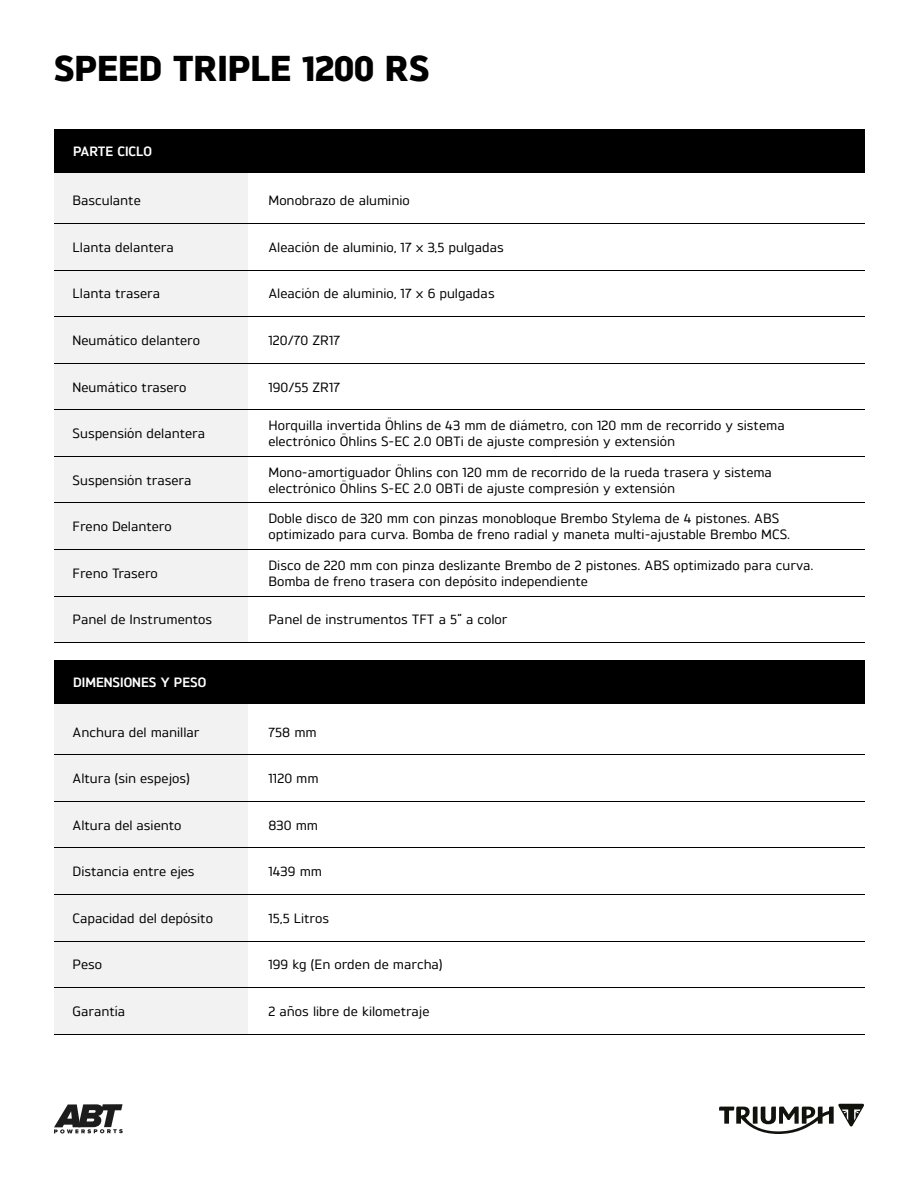
<style>
.page{position:relative;width:918px;height:1188px;background:#fff}
.page>*{position:absolute;margin:0;border:0;box-sizing:border-box;transform-origin:0 0}
.t1{font:800 36px "Triumph Brokman";letter-spacing:.01em;color:#000}
.t2{font:500 13.5px/16.2px "Triumph Brokman";color:#000}
.t3{font:700 13.5px "Triumph Brokman";color:#fff}
</style>
<div class="page">
<svg style="left:54px;top:1104px;width:69px;height:30px"></svg>
<svg style="left:719px;top:1104px;width:145px;height:30px"></svg>
<div style="left:54px;top:129px;width:810px;height:44px;background:#000"></div>
<div style="left:54px;top:660px;width:810px;height:44px;background:#000"></div>
<div style="left:54px;top:173px;width:194px;height:469px;background:#f2f2f2"></div>
<div style="left:54px;top:704px;width:194px;height:330px;background:#f2f2f2"></div>
<hr style="left:54px;top:223px;width:810px;height:1px;background:#000">
<hr style="left:54px;top:755px;width:810px;height:1px;background:#000">
<hr style="left:54px;top:270px;width:810px;height:1px;background:#000">
<hr style="left:54px;top:801px;width:810px;height:1px;background:#000">
<hr style="left:54px;top:316px;width:810px;height:1px;background:#000">
<hr style="left:54px;top:848px;width:810px;height:1px;background:#000">
<hr style="left:54px;top:363px;width:810px;height:1px;background:#000">
<hr style="left:54px;top:894px;width:810px;height:1px;background:#000">
<hr style="left:54px;top:410px;width:810px;height:1px;background:#000">
<hr style="left:54px;top:941px;width:810px;height:1px;background:#000">
<hr style="left:54px;top:456px;width:810px;height:1px;background:#000">
<hr style="left:54px;top:988px;width:810px;height:1px;background:#000">
<hr style="left:54px;top:503px;width:810px;height:1px;background:#000">
<hr style="left:54px;top:1034px;width:810px;height:1px;background:#000">
<hr style="left:54px;top:549px;width:810px;height:1px;background:#000">
<hr style="left:54px;top:596px;width:810px;height:1px;background:#000">
<hr style="left:54px;top:642px;width:810px;height:1px;background:#000">
<h1 class="t1" style="left:54px;top:48px;width:377px">SPEED TRIPLE 1200 RS</h1>
<p class="t3" style="left:73px;top:143px;width:80px">PARTE CICLO</p>
<p class="t2" style="left:73px;top:192px;width:70px">Basculante</p>
<p class="t2" style="left:269px;top:192px;width:143px">Monobrazo de aluminio</p>
<p class="t2" style="left:73px;top:239px;width:103px">Llanta delantera</p>
<p class="t2" style="left:269px;top:239px;width:237px">Aleación de aluminio, 17 x 3,5 pulgadas</p>
<p class="t2" style="left:73px;top:285px;width:89px">Llanta trasera</p>
<p class="t2" style="left:269px;top:285px;width:228px">Aleación de aluminio, 17 x 6 pulgadas</p>
<p class="t2" style="left:73px;top:332px;width:129px">Neumático delantero</p>
<p class="t2" style="left:269px;top:332px;width:73px">120/70 ZR17</p>
<p class="t2" style="left:73px;top:379px;width:115px">Neumático trasero</p>
<p class="t2" style="left:269px;top:379px;width:73px">190/55 ZR17</p>
<p class="t2" style="left:73px;top:425px;width:134px">Suspensión delantera</p>
<p class="t2" style="left:269px;top:417px;width:518px">Horquilla invertida Öhlins de 43 mm de diámetro, con 120 mm de recorrido y sistema electrónico Öhlins S-EC 2.0 OBTi de ajuste compresión y extensión</p>
<p class="t2" style="left:73px;top:472px;width:120px">Suspensión trasera</p>
<p class="t2" style="left:269px;top:464px;width:505px">Mono-amortiguador Öhlins con 120 mm de recorrido de la rueda trasera y sistema electrónico Öhlins S-EC 2.0 OBTi de ajuste compresión y extensión</p>
<p class="t2" style="left:73px;top:518px;width:101px">Freno Delantero</p>
<p class="t2" style="left:269px;top:510px;width:523px">Doble disco de 320 mm con pinzas monobloque Brembo Stylema de 4 pistones. ABS optimizado para curva. Bomba de freno radial y maneta multi-ajustable Brembo MCS.</p>
<p class="t2" style="left:73px;top:565px;width:87px">Freno Trasero</p>
<p class="t2" style="left:269px;top:557px;width:547px">Disco de 220 mm con pinza deslizante Brembo de 2 pistones. ABS optimizado para curva.<br>Bomba de freno trasera con depósito independiente</p>
<p class="t2" style="left:73px;top:611px;width:141px">Panel de Instrumentos</p>
<p class="t2" style="left:269px;top:611px;width:240px">Panel de instrumentos TFT a 5” a color</p>
<p class="t3" style="left:73px;top:675px;width:134px">DIMENSIONES Y PESO</p>
<p class="t2" style="left:73px;top:724px;width:128px">Anchura del manillar</p>
<p class="t2" style="left:269px;top:724px;width:50px">758 mm</p>
<p class="t2" style="left:73px;top:770px;width:119px">Altura (sin espejos)</p>
<p class="t2" style="left:269px;top:770px;width:52px">1120 mm</p>
<p class="t2" style="left:73px;top:817px;width:110px">Altura del asiento</p>
<p class="t2" style="left:269px;top:817px;width:51px">830 mm</p>
<p class="t2" style="left:73px;top:863px;width:123px">Distancia entre ejes</p>
<p class="t2" style="left:269px;top:863px;width:55px">1439 mm</p>
<p class="t2" style="left:73px;top:910px;width:142px">Capacidad del depósito</p>
<p class="t2" style="left:269px;top:910px;width:62px">15,5 Litros</p>
<p class="t2" style="left:73px;top:956px;width:31px">Peso</p>
<p class="t2" style="left:269px;top:956px;width:176px">199 kg (En orden de marcha)</p>
<p class="t2" style="left:73px;top:1003px;width:54px">Garantía</p>
<p class="t2" style="left:269px;top:1003px;width:162px">2 años libre de kilometraje</p>
</div>
